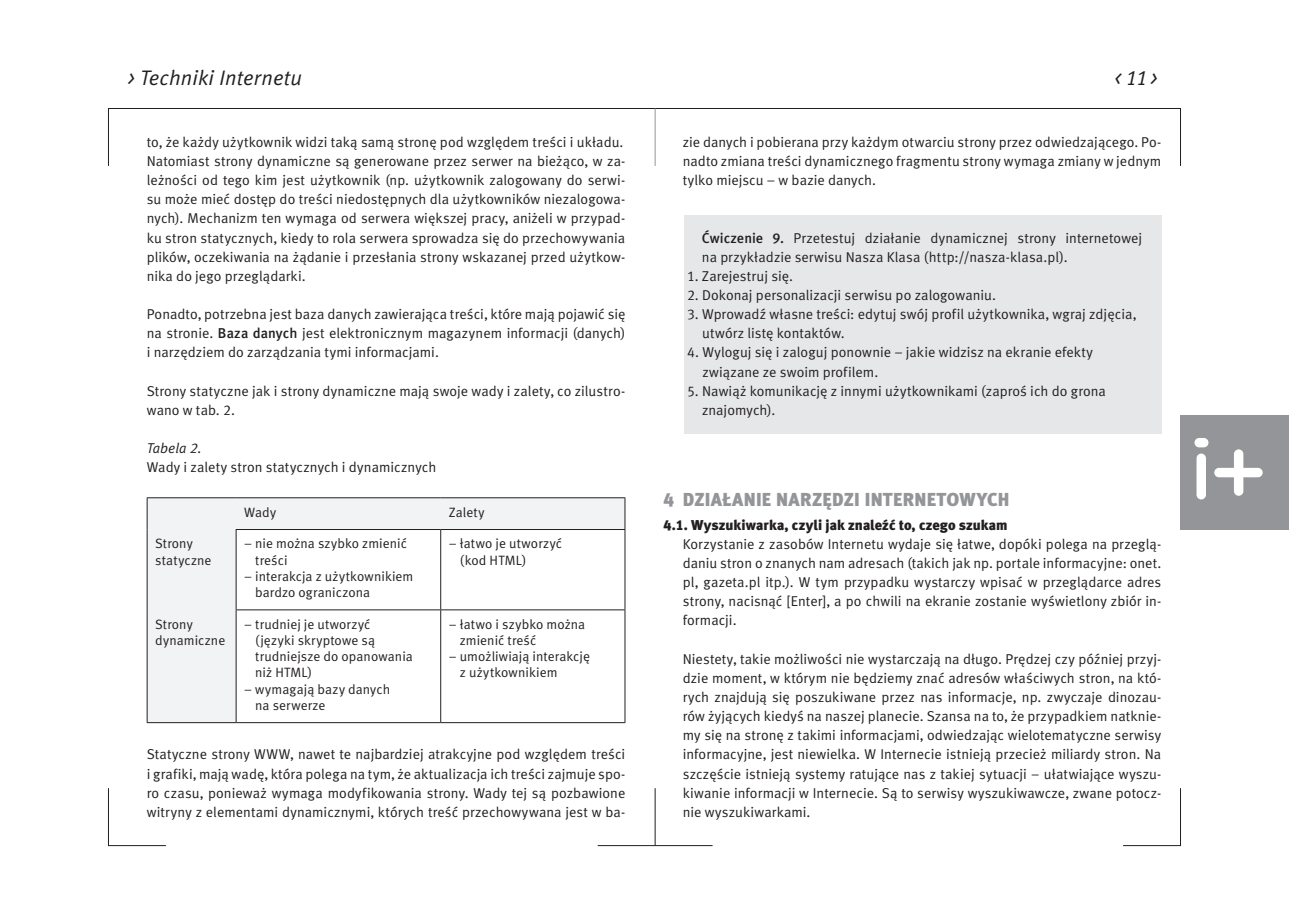
<style>
.page{position:relative;width:1289px;height:919px;background:#fff}
.page>*{position:absolute;margin:0;border:0;box-sizing:border-box;transform-origin:0 0}
.t1{font:italic 21px "Meta Normal CELF";letter-spacing:.005em;color:#231f20}
.t2{font:18.75px "Meta Black CELF";letter-spacing:.02em;color:#939598}
.t3{font:14.25px/19.2px "Meta Normal CELF";letter-spacing:.005em;color:#231f20}
.t4{font:13.5px/16.2px "Meta Normal CELF";letter-spacing:.005em;color:#231f20}
.s1{font-family:"Meta Medium CELF"}
.s2{font-style:italic}
.s3{font-family:"Meta Black CELF"}
</style>
<div class="page">
<div style="left:1180px;top:415px;width:108px;height:114px;background:#939598"></div>
<div style="left:1196px;top:453px;width:9px;height:46px;background:#fff;border-radius:5px"></div>
<div style="left:1194px;top:438px;width:14px;height:9px;background:#fff;border-radius:5px"></div>
<svg style="left:1214px;top:449px;width:48px;height:46px"></svg>
<hr style="left:597px;top:845px;width:115px;height:1px;background:#231f20">
<hr style="left:654px;top:788px;width:1px;height:57px;background:#231f20">
<svg style="left:108px;top:788px;width:58px;height:58px"></svg>
<svg style="left:1123px;top:788px;width:58px;height:58px"></svg>
<div style="left:108px;top:108px;width:1072px;height:58px;border:1px solid #231f20"></div>
<hr style="left:654px;top:108px;width:1px;height:58px;background:#939598">
<div style="left:684px;top:216px;width:477px;height:218px;background:#e6e7e9"></div>
<svg style="left:148px;top:498px;width:476px;height:224px"></svg>
<hr style="left:147px;top:497px;width:89px;height:1px;background:#231f20">
<hr style="left:147px;top:498px;width:1px;height:31px;background:#231f20">
<hr style="left:236px;top:497px;width:205px;height:1px;background:#231f20">
<hr style="left:441px;top:497px;width:184px;height:1px;background:#231f20">
<hr style="left:624px;top:498px;width:1px;height:31px;background:#231f20">
<hr style="left:147px;top:529px;width:1px;height:80px;background:#231f20">
<hr style="left:236px;top:529px;width:205px;height:1px;background:#231f20">
<hr style="left:236px;top:530px;width:1px;height:79px;background:#231f20">
<hr style="left:441px;top:529px;width:184px;height:1px;background:#231f20">
<hr style="left:440px;top:530px;width:1px;height:79px;background:#231f20">
<hr style="left:624px;top:530px;width:1px;height:79px;background:#231f20">
<hr style="left:147px;top:609px;width:1px;height:113px;background:#231f20">
<hr style="left:236px;top:609px;width:205px;height:1px;background:#231f20">
<hr style="left:236px;top:610px;width:1px;height:112px;background:#231f20">
<hr style="left:441px;top:609px;width:184px;height:1px;background:#231f20">
<hr style="left:440px;top:610px;width:1px;height:112px;background:#231f20">
<hr style="left:624px;top:610px;width:1px;height:112px;background:#231f20">
<hr style="left:147px;top:722px;width:89px;height:1px;background:#231f20">
<hr style="left:236px;top:722px;width:205px;height:1px;background:#231f20">
<hr style="left:441px;top:722px;width:184px;height:1px;background:#231f20">
<p class="t1" style="left:128px;top:65px;width:176px">&gt; Techniki Internetu</p>
<p class="t1" style="left:1114px;top:65px;width:44px">&lt;11&gt;</p>
<p class="t3" style="left:147px;top:132px;width:480px">to, że każdy użytkownik widzi taką samą stronę pod względem treści i układu.<br>Natomiast strony dynamiczne są generowane przez serwer na bieżąco, w za&shy;leżności od tego kim jest użytkownik (np. użytkownik zalogowany do serwi&shy;su może mieć dostęp do treści niedostępnych dla użytkowników niezalogowa&shy;nych). Mechanizm ten wymaga od serwera większej pracy, aniżeli w przypad&shy;ku stron statycznych, kiedy to rola serwera sprowadza się do przechowywania plików, oczekiwania na żądanie i przesłania strony wskazanej przed użytkow&shy;nika do jego przeglądarki.</p>
<p class="t3" style="left:147px;top:305px;width:480px;text-align:justify">Ponadto, potrzebna jest baza danych zawierająca treści, które mają pojawić się na stronie. <span class="s1">Baza danych</span> jest elektronicznym magazynem informacji (danych) i narzędziem do zarządzania tymi informacjami.</p>
<p class="t3" style="left:147px;top:381px;width:480px">Strony statyczne jak i strony dynamiczne mają swoje wady i zalety, co zilustro&shy;wano w tab. 2.</p>
<p class="t3" style="left:147px;top:438px;width:291px"><span class="s2">Tabela 2.<br></span>Wady i zalety stron statycznych i dynamicznych</p>
<p class="t4" style="left:244px;top:504px;width:33px">Wady</p>
<p class="t4" style="left:449px;top:504px;width:37px">Zalety</p>
<p class="t4" style="left:155px;top:536px;width:58px">Strony statyczne</p>
<p class="t4" style="left:255px;top:536px;width:153px;text-indent:-11px">– nie można szybko zmienić treści</p>
<p class="t4" style="left:255px;top:568px;width:160px;text-indent:-11px">– interakcja z użytkownikiem bardzo ograniczona</p>
<p class="t4" style="left:460px;top:536px;width:104px;text-indent:-11px">– łatwo je utworzyć (kod HTML)</p>
<p class="t4" style="left:155px;top:616px;width:72px">Strony dynamiczne</p>
<p class="t4" style="left:255px;top:616px;width:159px;text-indent:-11px">– trudniej je utworzyć (języki skryptowe są trudniejsze do opanowania niż HTML)</p>
<p class="t4" style="left:255px;top:681px;width:136px;text-indent:-11px">– wymagają bazy danych na serwerze</p>
<p class="t4" style="left:460px;top:616px;width:127px;text-indent:-11px">– łatwo i szybko można zmienić treść</p>
<p class="t4" style="left:460px;top:648px;width:132px;text-indent:-11px">– umożliwiają interakcję z użytkownikiem</p>
<p class="t3" style="left:147px;top:745px;width:480px;text-align:justify">Statyczne strony WWW, nawet te najbardziej atrakcyjne pod względem treści i grafiki, mają wadę, która polega na tym, że aktualizacja ich treści zajmuje spo&shy;ro czasu, ponieważ wymaga modyfikowania strony. Wady tej są pozbawione witryny z elementami dynamicznymi, których treść przechowywana jest w ba-</p>
<p class="t3" style="left:682px;top:132px;width:480px;text-align:justify">zie danych i pobierana przy każdym otwarciu strony przez odwiedzającego. Po&shy;nadto zmiana treści dynamicznego fragmentu strony wymaga zmiany w jednym tylko miejscu – w bazie danych.</p>
<p class="t3" style="left:702px;top:228px;width:442px"><span class="s1">Ćwiczenie 9.</span> Przetestuj działanie dynamicznej strony internetowej na przykładzie serwisu Nasza Klasa (http://nasza-klasa.pl).</p>
<p class="t3" style="left:687px;top:266px;width:107px">1. Zarejestruj się.</p>
<p class="t3" style="left:687px;top:285px;width:310px">2. Dokonaj personalizacji serwisu po zalogowaniu.</p>
<p class="t3" style="left:702px;top:305px;width:435px;text-indent:-15px">3. Wprowadź własne treści: edytuj swój profil użytkownika, wgraj zdjęcia, utwórz listę kontaktów.</p>
<p class="t3" style="left:702px;top:343px;width:392px;text-indent:-15px">4. Wyloguj się i zaloguj ponownie – jakie widzisz na ekranie efekty związane ze swoim profilem.</p>
<p class="t3" style="left:702px;top:381px;width:405px;text-indent:-15px">5. Nawiąż komunikację z innymi użytkownikami (zaproś ich do grona znajomych).</p>
<p class="t2" style="left:663px;top:488px;width:345px">4 Działanie narzędzi internetowych</p>
<p class="t3" style="left:682px;top:515px;width:480px;text-indent:-19px"><span class="s3">4.1. Wyszukiwarka, czyli jak znaleźć to, czego szukam<br></span>Korzystanie z zasobów Internetu wydaje się łatwe, dopóki polega na przeglą&shy;daniu stron o znanych nam adresach (takich jak np. portale informacyjne: onet. pl, gazeta.pl itp.). W tym przypadku wystarczy wpisać w przeglądarce adres strony, nacisnąć [Enter], a po chwili na ekranie zostanie wyświetlony zbiór in&shy;formacji.</p>
<p class="t3" style="left:682px;top:649px;width:480px;text-align:justify">Niestety, takie możliwości nie wystarczają na długo. Prędzej czy później przyj&shy;dzie moment, w którym nie będziemy znać adresów właściwych stron, na któ&shy;rych znajdują się poszukiwane przez nas informacje, np. zwyczaje dinozau&shy;rów żyjących kiedyś na naszej planecie. Szansa na to, że przypadkiem natknie&shy;my się na stronę z takimi informacjami, odwiedzając wielotematyczne serwisy informacyjne, jest niewielka. W Internecie istnieją przecież miliardy stron. Na szczęście istnieją systemy ratujące nas z takiej sytuacji – ułatwiające wyszu&shy;kiwanie informacji w Internecie. Są to serwisy wyszukiwawcze, zwane potocz&shy;nie wyszukiwarkami.</p>
</div>
